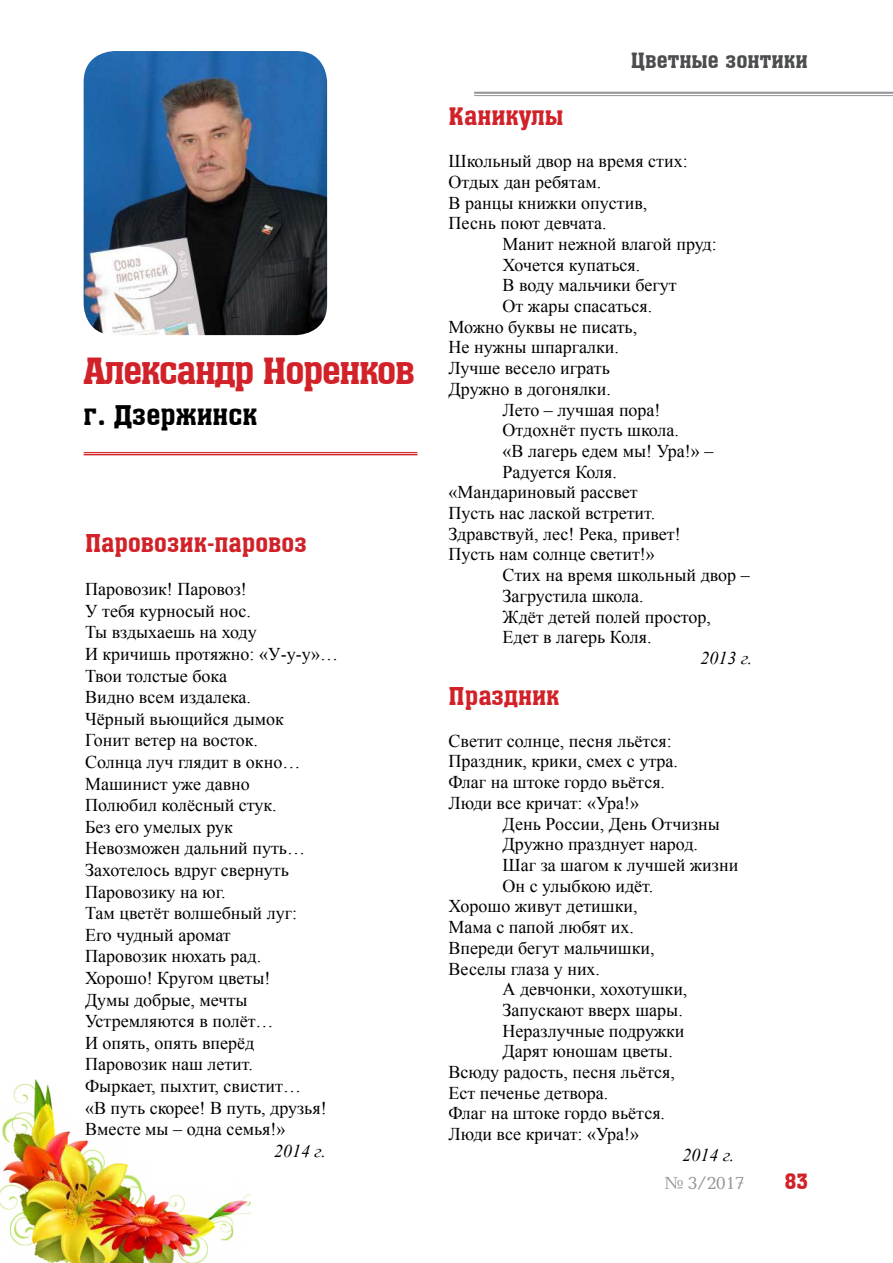
<style>
.page{position:relative;width:893px;height:1263px;background:#fff}
.page>*{position:absolute;margin:0;border:0;box-sizing:border-box;transform-origin:0 0}
.t1{font:36px "a Assuan";letter-spacing:-.04em;color:#d12229}
.t2{font:27px "a Assuan";color:#000}
.t3{font:24px "a Assuan";color:#d12229}
.t4{font:21px "a Assuan";color:#4c4d4f}
.t5{font:21px "a Assuan";color:#d12229}
.t6{font:18px/21.6px "Times New Roman";color:#000}
.t7{font:italic 18px "Times New Roman";color:#000}
.t8{font:18px "Baltica C";color:#939597}
</style>
<div class="page">
<hr style="left:474px;top:92px;width:419px;height:2px;background:#939597">
<hr style="left:474px;top:95px;width:419px;height:1px;background:#939597">
<img style="left:0;top:1080px;width:250px;height:183px">
<img style="left:84px;top:51px;width:243px;height:284px">
<hr style="left:84px;top:452px;width:333px;height:1px;background:#d12229">
<hr style="left:84px;top:454px;width:333px;height:1px;background:#d12229">
<h1 class="t1" style="left:84px;top:351px;width:333px">Александр Норенков</h1>
<h2 class="t2" style="left:84px;top:400px;width:175px">г. Дзержинск</h2>
<h3 class="t3" style="left:85px;top:530px;width:223px">Паровозик-паровоз</h3>
<p class="t6" style="left:85px;top:578px;width:255px">Паровозик! Паровоз!<br>У тебя курносый нос.<br>Ты вздыхаешь на ходу<br>И кричишь протяжно: «У-у-у»…<br>Твои толстые бока<br>Видно всем издалека.<br>Чёрный вьющийся дымок<br>Гонит ветер на восток.<br>Солнца луч глядит в окно…<br>Машинист уже давно<br>Полюбил колёсный стук.<br>Без его умелых рук<br>Невозможен дальний путь…<br>Захотелось вдруг свернуть<br>Паровозику на юг.<br>Там цветёт волшебный луг:<br>Его чудный аромат<br>Паровозик нюхать рад.<br>Хорошо! Кругом цветы!<br>Думы добрые, мечты<br>Устремляются в полёт…<br>И опять, опять вперёд<br>Паровозик наш летит.<br>Фыркает, пыхтит, свистит…<br>«В путь скорее! В путь, друзья!<br>Вместе мы – одна семья!»</p>
<p class="t7" style="left:274px;top:1138px;width:53px">2014 г.</p>
<p class="t4" style="left:631px;top:49px;width:179px">Цветные зонтики</p>
<h3 class="t3" style="left:449px;top:104px;width:116px">Каникулы</h3>
<p class="t6" style="left:449px;top:150px;width:241px;line-height:20.7px">Школьный двор на время стих:<br>Отдых дан ребятам.<br>В ранцы книжки опустив,<br>Песнь поют девчата.</p>
<p class="t6" style="left:503px;top:233px;width:216px">Манит нежной влагой пруд:</p>
<p class="t6" style="left:503px;top:253px;width:139px">Хочется купаться.</p>
<p class="t6" style="left:503px;top:274px;width:175px">В воду мальчики бегут</p>
<p class="t6" style="left:503px;top:295px;width:151px">От жары спасаться.</p>
<p class="t6" style="left:449px;top:316px;width:190px">Можно буквы не писать,</p>
<p class="t6" style="left:449px;top:336px;width:172px">Не нужны шпаргалки.</p>
<p class="t6" style="left:449px;top:357px;width:163px">Лучше весело играть</p>
<p class="t6" style="left:449px;top:378px;width:164px">Дружно в догонялки.</p>
<p class="t6" style="left:503px;top:398px;width:159px">Лето – лучшая пора!</p>
<p class="t6" style="left:503px;top:419px;width:178px">Отдохнёт пусть школа.</p>
<p class="t6" style="left:503px;top:440px;width:212px">«В лагерь едем мы! Ура!» –</p>
<p class="t6" style="left:503px;top:460px;width:116px">Радуется Коля.</p>
<p class="t6" style="left:449px;top:481px;width:190px">«Мандариновый рассвет</p>
<p class="t6" style="left:449px;top:502px;width:208px">Пусть нас лаской встретит.</p>
<p class="t6" style="left:449px;top:523px;width:234px">Здравствуй, лес! Река, привет!</p>
<p class="t6" style="left:449px;top:543px;width:208px">Пусть нам солнце светит!»</p>
<p class="t6" style="left:503px;top:564px;width:249px">Стих на время школьный двор –</p>
<p class="t6" style="left:503px;top:585px;width:143px">Загрустила школа.</p>
<p class="t6" style="left:503px;top:605px;width:210px">Ждёт детей полей простор,</p>
<p class="t6" style="left:503px;top:626px;width:150px">Едет в лагерь Коля.</p>
<p class="t7" style="left:701px;top:645px;width:53px">2013 г.</p>
<h3 class="t3" style="left:449px;top:684px;width:112px">Праздник</h3>
<p class="t6" style="left:449px;top:730px;width:231px;line-height:20.7px">Светит солнце, песня льётся:<br>Праздник, крики, смех с утра.<br>Флаг на штоке гордо вьётся.<br>Люди все кричат: «Ура!»</p>
<p class="t6" style="left:503px;top:812px;width:219px">День России, День Отчизны</p>
<p class="t6" style="left:503px;top:833px;width:197px">Дружно празднует народ.</p>
<p class="t6" style="left:503px;top:854px;width:237px">Шаг за шагом к лучшей жизни</p>
<p class="t6" style="left:503px;top:874px;width:152px">Он с улыбкою идёт.</p>
<p class="t6" style="left:449px;top:895px;width:190px">Хорошо живут детишки,</p>
<p class="t6" style="left:449px;top:916px;width:187px">Мама с папой любят их.</p>
<p class="t6" style="left:449px;top:937px;width:207px">Впереди бегут мальчишки,</p>
<p class="t6" style="left:449px;top:957px;width:153px">Веселы глаза у них.</p>
<p class="t6" style="left:503px;top:978px;width:186px">А девчонки, хохотушки,</p>
<p class="t6" style="left:503px;top:999px;width:182px">Запускают вверх шары.</p>
<p class="t6" style="left:503px;top:1019px;width:183px">Неразлучные подружки</p>
<p class="t6" style="left:503px;top:1040px;width:172px">Дарят юношам цветы.</p>
<p class="t6" style="left:449px;top:1061px;width:228px">Всюду радость, песня льётся,</p>
<p class="t6" style="left:449px;top:1081px;width:161px">Ест печенье детвора.</p>
<p class="t6" style="left:449px;top:1102px;width:218px">Флаг на штоке гордо вьётся.</p>
<p class="t6" style="left:449px;top:1123px;width:192px">Люди все кричат: «Ура!»</p>
<p class="t7" style="left:683px;top:1143px;width:53px">2014 г.</p>
<p class="t8" style="left:664px;top:1172px;width:82px">№ 3/2017</p>
<p class="t5" style="left:785px;top:1170px;width:25px">83</p>
</div>
